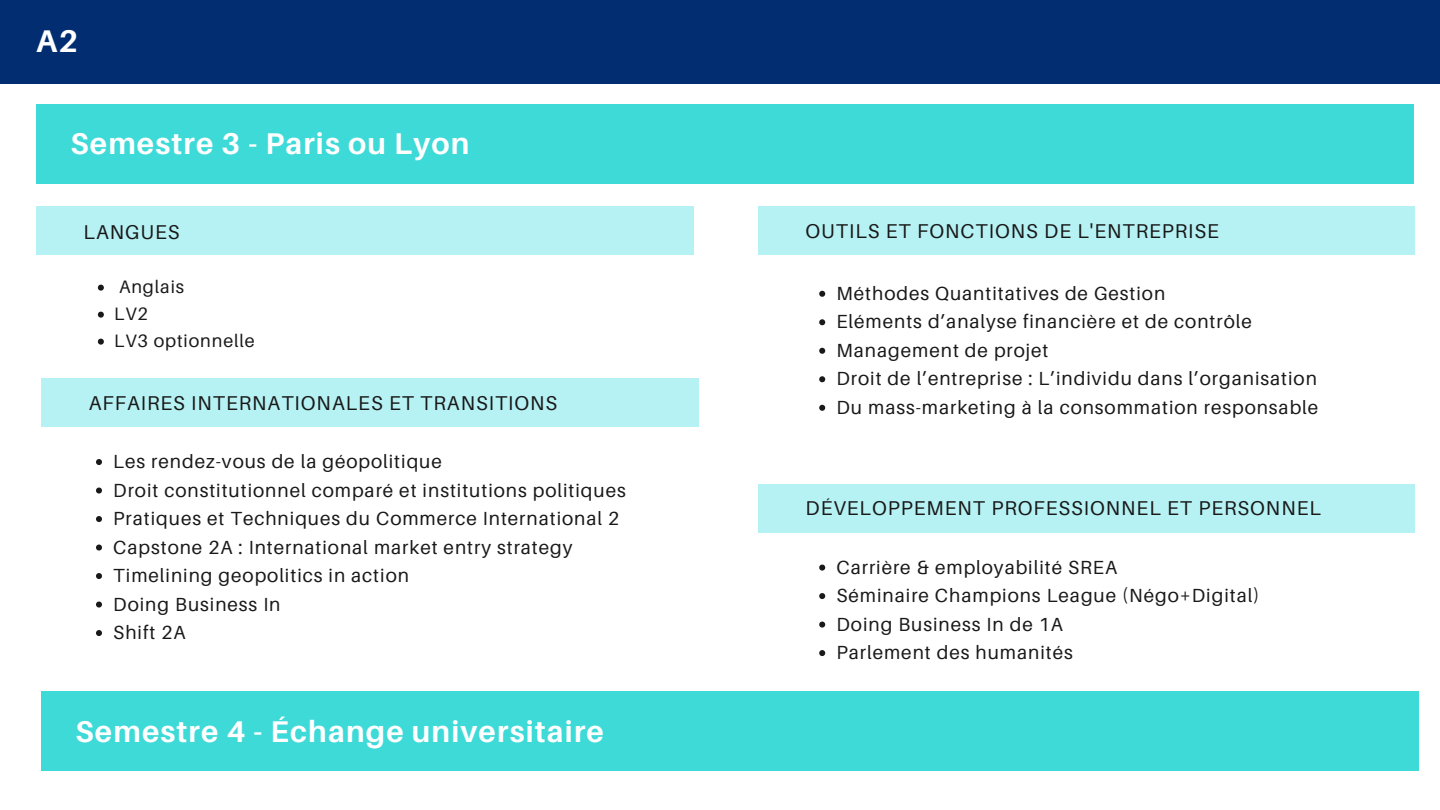
<style>
.page{position:relative;width:1440px;height:810px;background:#fff}
.page>*{position:absolute;margin:0;border:0;box-sizing:border-box;transform-origin:0 0}
.t1{font:700 31.3px "Aileron";color:#fff}
.t2{font:700 30px "Aileron";letter-spacing:.04em;color:#fff}
.t3{font:20px "Aileron";letter-spacing:.05em;color:#191919}
.t4{font:19px "Aileron";letter-spacing:.05em;color:#191919}
.t5{font:18px "Aileron";letter-spacing:.05em;color:#191919}
</style>
<div class="page">
<div style="left:36px;top:207px;width:658px;height:48px;background:#b6f1f3"></div>
<svg style="left:98px;top:285px;width:6px;height:6px"></svg>
<svg style="left:98px;top:312px;width:6px;height:6px"></svg>
<svg style="left:98px;top:339px;width:6px;height:6px"></svg>
<svg style="left:96px;top:459px;width:6px;height:6px"></svg>
<svg style="left:96px;top:488px;width:6px;height:6px"></svg>
<svg style="left:96px;top:516px;width:6px;height:6px"></svg>
<svg style="left:96px;top:545px;width:6px;height:6px"></svg>
<svg style="left:96px;top:573px;width:6px;height:6px"></svg>
<svg style="left:96px;top:602px;width:6px;height:6px"></svg>
<svg style="left:96px;top:630px;width:6px;height:6px"></svg>
<div style="left:36px;top:104px;width:1378px;height:80px;background:#3edad8"></div>
<div style="left:41px;top:378px;width:658px;height:49px;background:#b6f1f3"></div>
<svg style="left:819px;top:291px;width:6px;height:6px"></svg>
<svg style="left:819px;top:319px;width:6px;height:6px"></svg>
<svg style="left:819px;top:348px;width:6px;height:6px"></svg>
<svg style="left:819px;top:376px;width:6px;height:6px"></svg>
<svg style="left:819px;top:405px;width:6px;height:6px"></svg>
<div style="left:758px;top:207px;width:656px;height:48px;background:#b6f1f3"></div>
<div style="left:0;top:0;width:1440px;height:83px;background:#022e71"></div>
<div style="left:41px;top:692px;width:1378px;height:79px;background:#3edad8"></div>
<svg style="left:819px;top:565px;width:6px;height:6px"></svg>
<svg style="left:819px;top:593px;width:6px;height:6px"></svg>
<svg style="left:819px;top:622px;width:6px;height:6px"></svg>
<svg style="left:819px;top:650px;width:6px;height:6px"></svg>
<div style="left:758px;top:484px;width:656px;height:48px;background:#b6f1f3"></div>
<p class="t1" style="left:36px;top:22px;width:43px">A2</p>
<p class="t2" style="left:70px;top:125px;width:401px">Semestre 3 - Paris ou Lyon</p>
<p class="t3" style="left:84px;top:219px;width:97px">LANGUES</p>
<p class="t5" style="left:119px;top:275px;width:67px">Anglais</p>
<p class="t5" style="left:114px;top:302px;width:35px">LV2</p>
<p class="t5" style="left:114px;top:329px;width:142px">LV3 optionnelle</p>
<p class="t3" style="left:89px;top:390px;width:470px">AFFAIRES INTERNATIONALES ET TRANSITIONS</p>
<p class="t4" style="left:113px;top:450px;width:330px">Les rendez-vous de la géopolitique</p>
<p class="t4" style="left:113px;top:478px;width:514px">Droit constitutionnel comparé et institutions politiques</p>
<p class="t4" style="left:113px;top:507px;width:507px">Pratiques et Techniques du Commerce International 2</p>
<p class="t4" style="left:113px;top:535px;width:461px">Capstone 2A : International market entry strategy</p>
<p class="t4" style="left:113px;top:564px;width:297px">Timelining geopolitics in action</p>
<p class="t4" style="left:113px;top:592px;width:169px">Doing Business In</p>
<p class="t4" style="left:113px;top:621px;width:74px">Shift 2A</p>
<p class="t2" style="left:75px;top:712px;width:530px">Semestre 4 - Échange universitaire</p>
<p class="t3" style="left:806px;top:219px;width:415px">OUTILS ET FONCTIONS DE L'ENTREPRISE</p>
<p class="t4" style="left:837px;top:281px;width:330px">Méthodes Quantitatives de Gestion</p>
<p class="t4" style="left:837px;top:310px;width:417px">Eléments d’analyse financière et de contrôle</p>
<p class="t4" style="left:837px;top:338px;width:214px">Management de projet</p>
<p class="t4" style="left:837px;top:367px;width:482px">Droit de l’entreprise : L’individu dans l’organisation</p>
<p class="t4" style="left:837px;top:395px;width:483px">Du mass-marketing à la consommation responsable</p>
<p class="t3" style="left:806px;top:496px;width:517px">DÉVELOPPEMENT PROFESSIONNEL ET PERSONNEL</p>
<p class="t4" style="left:837px;top:555px;width:282px">Carrière &amp; employabilité SREA</p>
<p class="t4" style="left:837px;top:584px;width:424px">Séminaire Champions League (Négo+Digital)</p>
<p class="t4" style="left:837px;top:612px;width:228px">Doing Business In de 1A</p>
<p class="t4" style="left:837px;top:641px;width:238px">Parlement des humanités</p>
</div>
